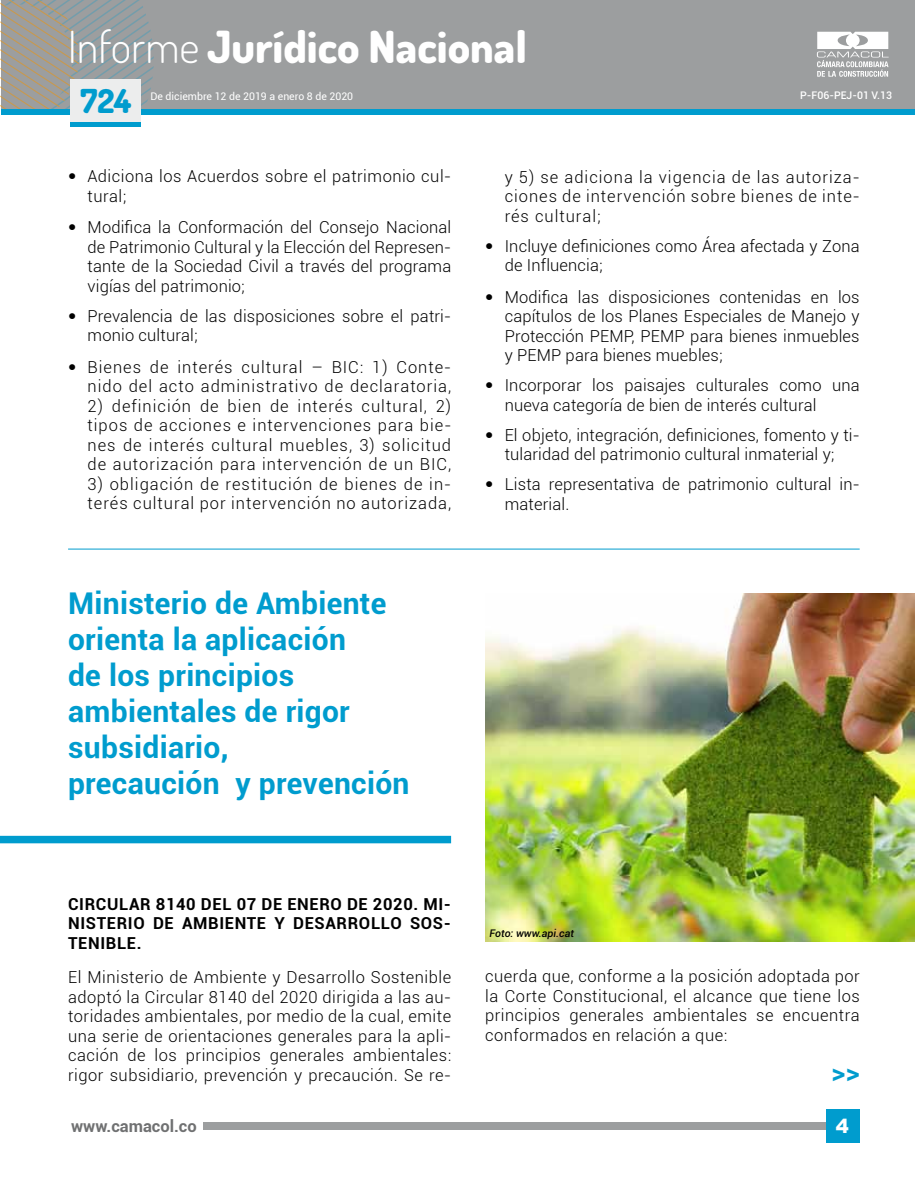
<style>
.page{position:relative;width:915px;height:1191px;background:#fff}
.page>*{position:absolute;margin:0;border:0;box-sizing:border-box;transform-origin:0 0}
.t1{font:800 44.25px "Dosis";color:#fff}
.t2{font:800 33px "Dosis";color:#009cce}
.t3{font:700 30px/36px "Roboto";letter-spacing:.01em;color:#009cce}
.t4{font:700 27px "Roboto";color:#009cce}
.t5{font:900 19.5px "Roboto";color:#fff}
.t6{font:900 19.5px "Arial";color:#fff}
.t7{font:300 16.5px/19.5px "Roboto";letter-spacing:.01em;color:#000;text-align:justify}
.t8{font:300 16.5px/19.5px "Roboto";letter-spacing:.06em;color:#000;text-align:right}
.t9{font:700 16.5px/19.5px "Roboto";letter-spacing:.04em;color:#000;text-align:justify}
.t10{font:300 16.5px/19.5px "Roboto";letter-spacing:.03em;color:#000}
.t11{font:700 16.5px "Roboto";color:#707172}
.t12{font:10.5px "Roboto";color:#fff}
.t13{font:500 10.5px "Roboto";color:#fff}
.t14{font:italic 500 10.5px "Roboto";color:#000}
.s1{font-weight:300}
.s2{font-family:"Helvetica Neue LT Std";font-weight:400;font-stretch:condensed}
</style>
<div class="page">
<div style="left:203px;top:1122px;width:655px;height:7px;background:#9c9e9f"></div>
<div style="left:825px;top:1109px;width:33px;height:34px;background:#009cce"></div>
<div style="left:1px;top:0;width:913px;height:108px;background:#9c9e9f"></div>
<div style="left:1px;top:109px;width:913px;height:5px;background:#009cce"></div>
<svg style="left:1px;top:0;width:158px;height:109px"></svg>
<svg style="left:817px;top:32px;width:71px;height:45px"></svg>
<div style="left:70px;top:122px;width:70px;height:5px;background:#009cce"></div>
<div style="left:70px;top:79px;width:70px;height:43px;background:#eceded"></div>
<hr style="left:68px;top:549px;width:791px;height:1px;background:#009cce">
<img style="left:485px;top:593px;width:429px;height:348px">
<div style="left:0;top:836px;width:451px;height:7px;background:#009cce"></div>
<h1 class="t1" style="left:68px;top:18px;width:460px"><span class="s1">Informe</span> Jurídico Nacional</h1>
<h2 class="t2" style="left:80px;top:80px;width:52px">724</h2>
<p class="t12" style="left:150px;top:89px;width:204px">De diciembre 12 de 2019 a enero 8 de 2020</p>
<p class="t13" style="left:800px;top:87px;width:93px">P-F06-PEJ-01 V.13</p>
<p class="t10" style="left:88px;top:166px;width:365px;text-indent:-20px"><span class="s2">•</span> Adiciona los Acuerdos sobre el patrimonio cul&shy;tural;</p>
<p class="t7" style="left:88px;top:217px;width:365px;text-indent:-20px"><span class="s2">•</span> Modifica la Conformación del Consejo Nacional de Patrimonio Cultural y la Elección del Represen&shy;tante de la Sociedad Civil a través del programa vigías del patrimonio;</p>
<p class="t7" style="left:88px;top:305px;width:365px;text-indent:-20px"><span class="s2">•</span> Prevalencia de las disposiciones sobre el patri&shy;monio cultural;</p>
<p class="t8" style="left:68px;top:356px;width:384px"><span class="s2">•</span> Bienes de interés cultural – BIC: 1) Conte&shy;nido del acto administrativo de declaratoria,</p>
<p class="t7" style="left:88px;top:395px;width:365px">2) definición de bien de interés cultural, 2) tipos de acciones e intervenciones para bie&shy;nes de interés cultural muebles, 3) solicitud de autorización para intervención de un BIC,</p>
<p class="t8" style="left:88px;top:473px;width:365px;text-align:left">3) obligación de restitución de bienes de in&shy;terés cultural por intervención no autorizada,</p>
<h3 class="t3" style="left:68px;top:584px;width:343px">Ministerio de Ambiente orienta la aplicación<br>de los principios ambientales de rigor subsidiario,<br>precaución y prevención</h3>
<p class="t7" style="left:504px;top:166px;width:356px">y 5) se adiciona la vigencia de las autoriza&shy;ciones de intervención sobre bienes de inte&shy;rés cultural;</p>
<p class="t7" style="left:504px;top:235px;width:356px;text-indent:-20px"><span class="s2">•</span> Incluye definiciones como Área afectada y Zona de Influencia;</p>
<p class="t7" style="left:504px;top:286px;width:356px;text-indent:-20px"><span class="s2">•</span> Modifica las disposiciones contenidas en los capítulos de los Planes Especiales de Manejo y Protección PEMP, PEMP para bienes inmuebles y PEMP para bienes muebles;</p>
<p class="t7" style="left:504px;top:375px;width:356px;text-indent:-20px"><span class="s2">•</span> Incorporar los paisajes culturales como una nueva categoría de bien de interés cultural</p>
<p class="t7" style="left:485px;top:424px;width:376px;text-align:center"><span class="s2">•</span> El objeto, integración, definiciones, fomento y ti&shy;tularidad del patrimonio cultural inmaterial y;</p>
<p class="t7" style="left:504px;top:474px;width:356px;text-indent:-20px"><span class="s2">•</span> Lista representativa de patrimonio cultural in&shy;material.</p>
<p class="t9" style="left:68px;top:893px;width:384px">Ci rcular 8140 del 07 de enero de 2020. Mi - nisterio de Ambiente y Desarrollo Sos&shy;tenible.</p>
<p class="t7" style="left:68px;top:967px;width:384px">El Ministerio de Ambiente y Desarrollo Sostenible adoptó la Circular 8140 del 2020 dirigida a las au&shy;toridades ambientales, por medio de la cual, emite una serie de orientaciones generales para la apli&shy;cación de los principios generales ambientales: rigor subsidiario, prevención y precaución. Se re-</p>
<p class="t14" style="left:489px;top:926px;width:86px">Foto: www.api.cat</p>
<p class="t7" style="left:485px;top:966px;width:376px">cuerda que, conforme a la posición adoptada por la Corte Constitucional, el alcance que tiene los principios generales ambientales se encuentra conformados en relación a que:</p>
<h3 class="t4" style="left:831px;top:1052px;width:30px">&gt;&gt;</h3>
<p class="t6" style="left:835px;top:1111px;width:15px">4</p>
<p class="t11" style="left:71px;top:1114px;width:127px">www.camacol.co</p>
<p class="t5" style="left:836px;top:1114px;width:13px">1</p>
</div>
